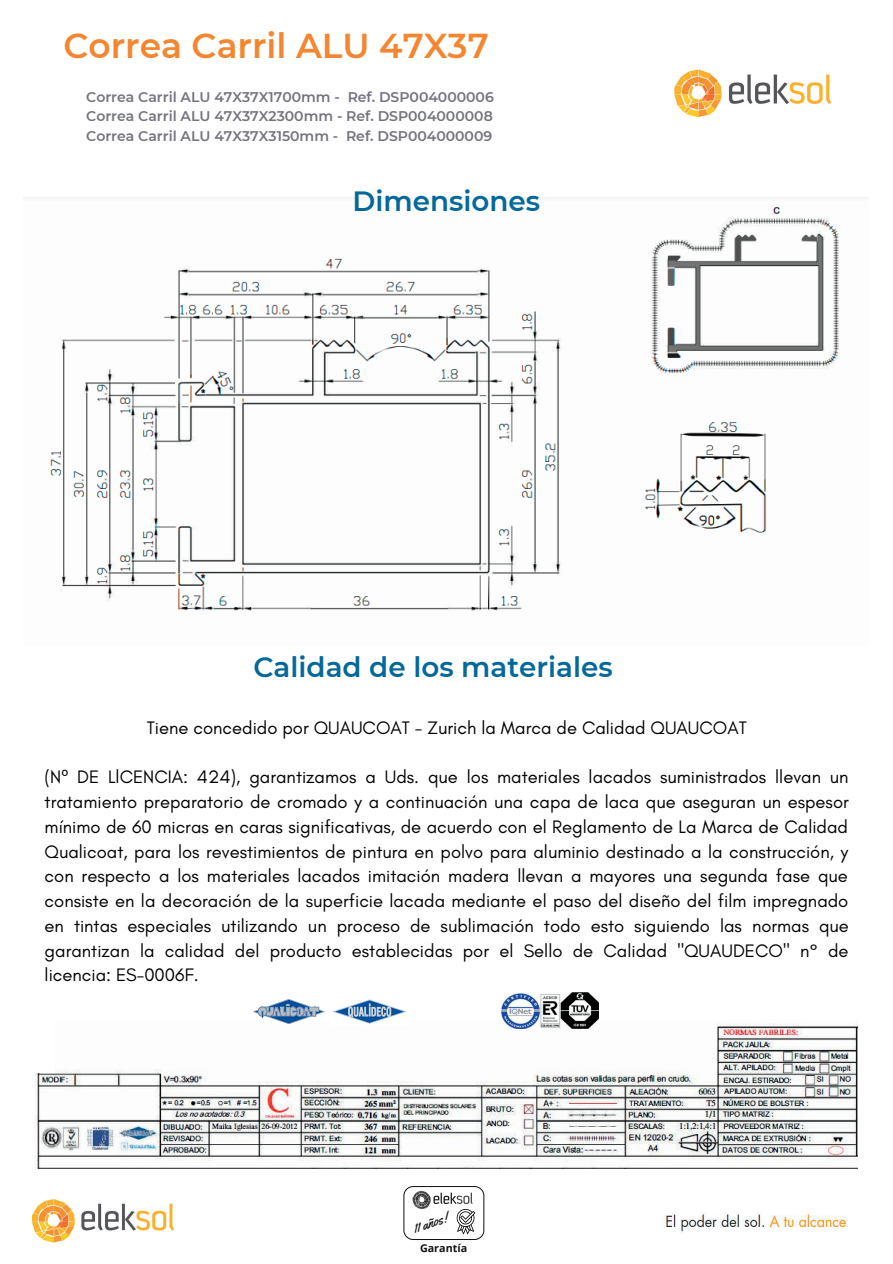
<style>
.page{position:relative;width:893px;height:1264px;background:#fff}
.page>*{position:absolute;margin:0;border:0;box-sizing:border-box;transform-origin:0 0}
.t1{font:600 34.5px "Montserrat";color:#f58630}
.t2{font:600 27.75px "Montserrat";color:#04689a}
.t3{font:18.45px/24.8px "Glacial Indifference";color:#000;text-align:justify}
.t4{font:600 13.95px "Montserrat";color:#73747d}
.t5{font:13.95px "Yellowtail";color:#141414}
.t6{font:700 10.8px "Open Sans";color:#131313}
.s1{font-family:"Noto Sans"}
</style>
<div class="page">
<img style="left:32px;top:1199px;width:143px;height:44px">
<img style="left:665px;top:1212px;width:182px;height:20px">
<img style="left:674px;top:69px;width:158px;height:49px">
<img style="left:50px;top:206px;width:789px;height:405px">
<img style="left:35px;top:1020px;width:822px;height:148px">
<img style="left:502px;top:992px;width:96px;height:36px">
<img style="left:332px;top:999px;width:74px;height:26px">
<img style="left:250px;top:999px;width:76px;height:27px">
<div style="left:34px;top:1005px;width:21px;height:68px;background:#fff"></div>
<svg style="left:403px;top:1186px;width:81px;height:53px"></svg>
<p class="t1" style="left:63px;top:24px;width:426px">Correa Carril ALU 47X37</p>
<p class="t4" style="left:86px;top:88px;width:409px">Correa Carril ALU 47X37X1700mm - Ref. DSP004000006</p>
<p class="t4" style="left:86px;top:108px;width:408px">Correa Carril ALU 47X37X2300mm - Ref. DSP004000008</p>
<p class="t4" style="left:86px;top:127px;width:407px">Correa Carril ALU 47X37X3150mm - Ref. DSP004000009</p>
<p class="t2" style="left:352px;top:184px;width:189px">Dimensiones</p>
<p class="t2" style="left:253px;top:650px;width:361px">Calidad de los materiales</p>
<p class="t3" style="left:147px;top:715px;width:601px">Tiene concedido por QUAUCOAT - Zurich la Marca de Calidad QUAUCOAT</p>
<p class="t3" style="left:45px;top:764px;width:805px">(N<span class="s1">º</span> DE LlCENCIA: 424), garantizamos a Uds. que los materiales lacados suministrados llevan un tratamiento preparatorio de cromado y a continuación una capa de laca que aseguran un espesor mínimo de 60 micras en caras significativas, de acuerdo con el Reglamento de La Marca de Calidad Qualicoat, para los revestimientos de pintura en polvo para aluminio destinado a la construcción, y con respecto a los materiales lacados imitación madera llevan a mayores una segunda fase que consiste en la decoración de la superficie lacada mediante el paso del diseño del film impregnado en tintas especiales utilizando un proceso de sublimación todo esto siguiendo las normas que garantizan la calidad del producto establecidas por el Sello de Calidad "QUAUDECO" n° de licencia: ES-0006F.</p>
<p class="t5" style="left:411px;top:1219px;width:37px;rotate:-18deg">11 años!</p>
<p class="t6" style="left:420px;top:1239px;width:49px">Garantía</p>
</div>
